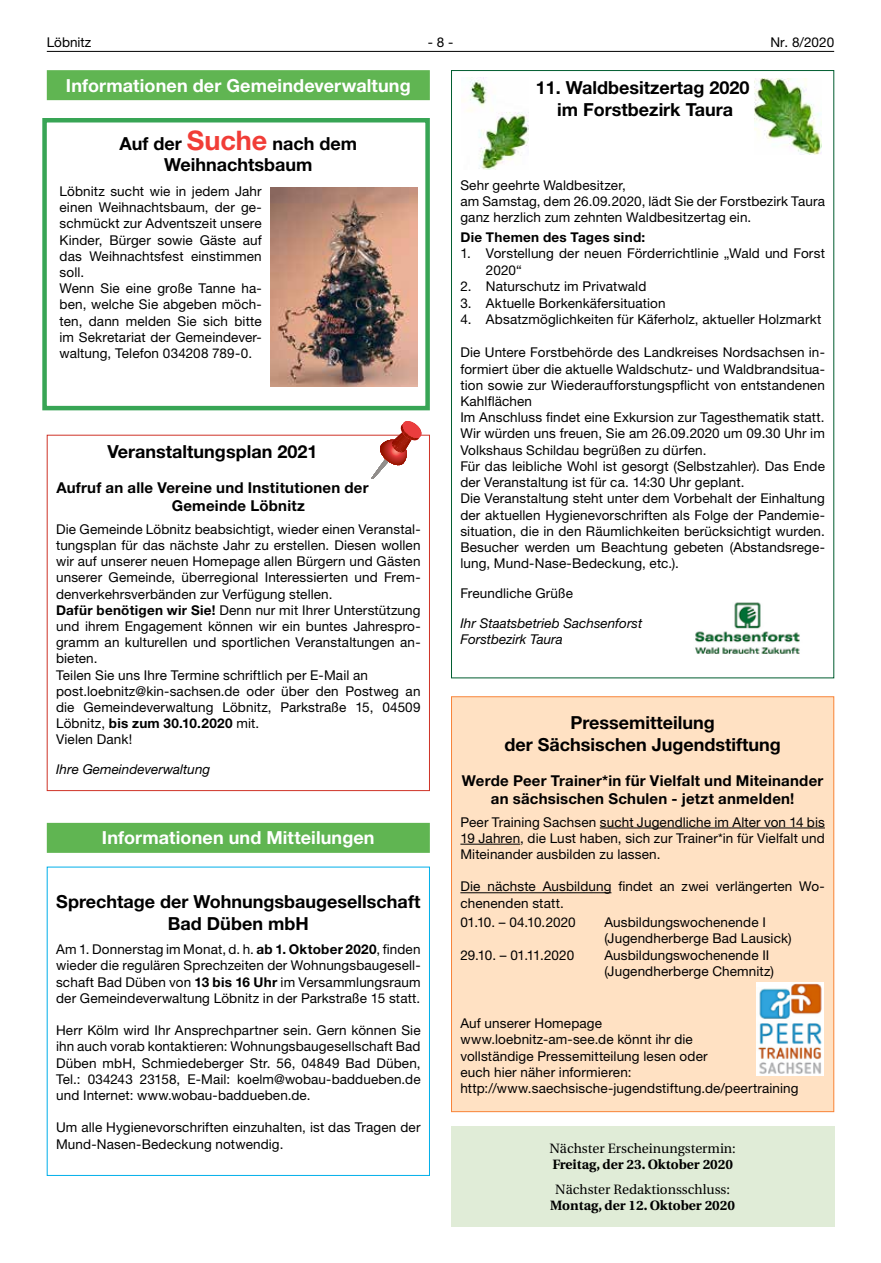
<style>
.page{position:relative;width:881px;height:1263px;background:#fff}
.page>*{position:absolute;margin:0;border:0;box-sizing:border-box;transform-origin:0 0}
.t1{font:700 18px/21.6px "Helvetica Neue LT";color:#000;text-align:center}
.t2{font:700 18px "Helvetica Neue LT";letter-spacing:.005em;color:#fff}
.t3{font:700 15px/18px "Helvetica Neue LT";letter-spacing:.015em;color:#000;text-align:center}
.t4{font:13.5px/16.2px "Helvetica Neue LT";letter-spacing:.01em;color:#000}
.t5{font:italic 13.5px/16.2px "Helvetica Neue LT";color:#000}
.t6{font:13.5px "Utopia";color:#000}
.t7{font:700 13.5px "Utopia";color:#000}
.t8{font:700 13.5px "Helvetica Neue LT";letter-spacing:.02em;color:#000}
.s1{font-size:27px;color:#f13d37}
.s2{font-weight:700}
</style>
<div class="page">
<hr style="left:47px;top:51px;width:786px;height:1px;background:#000">
<div style="left:47px;top:70px;width:382px;height:30px;background:#60b552"></div>
<div style="left:47px;top:823px;width:382px;height:30px;background:#60b552"></div>
<div style="left:451px;top:697px;width:382px;height:415px;background:#ffe1c3"></div>
<hr style="left:599px;top:828px;width:225px;height:1px;background:#000">
<hr style="left:460px;top:844px;width:60px;height:1px;background:#000">
<hr style="left:460px;top:892px;width:151px;height:1px;background:#000">
<div style="left:42px;top:118px;width:387px;height:292px;border:4px solid #38a555"></div>
<img style="left:270px;top:187px;width:147px;height:200px">
<svg style="left:371px;top:421px;width:50px;height:57px"></svg>
<img style="left:754px;top:79px;width:67px;height:76px">
<img style="left:467px;top:78px;width:61px;height:91px">
<img style="left:695px;top:602px;width:105px;height:52px">
<img style="left:756px;top:982px;width:66px;height:94px">
<div style="left:451px;top:1126px;width:382px;height:101px;background:#e0ecd7"></div>
<p class="t4" style="left:47px;top:34px;width:46px">Löbnitz</p>
<p class="t4" style="left:427px;top:34px;width:27px">- 8 -</p>
<p class="t4" style="left:770px;top:34px;width:65px">Nr. 8/2020</p>
<h1 class="t2" style="left:66px;top:74px;width:346px">Informationen der Gemeindeverwaltung</h1>
<h1 class="t1" style="left:119px;top:132px;width:239px">Auf der <span class="s1">Suche</span> nach dem<br>Weihnachtsbaum</h1>
<p class="t4" style="left:60px;top:183px;width:203px">Löbnitz sucht wie in jedem Jahr einen Weihnachtsbaum, der ge&shy;schmückt zur Adventszeit unsere<br>Kinder, Bürger sowie Gäste auf das Weihnachtsfest einstimmen soll.<br>Wenn Sie eine große Tanne ha&shy;ben, welche Sie abgeben möch&shy;ten, dann melden Sie sich bitte im Sekretariat der Gemeindever&shy;waltung, Telefon 034208 789-0.</p>
<h1 class="t1" style="left:535px;top:76px;width:215px">11. Waldbesitzertag 2020 im Forstbezirk Taura</h1>
<p class="t4" style="left:460px;top:177px;width:366px">Sehr geehrte Waldbesitzer,<br>am Samstag, dem 26.09.2020, lädt Sie der Forstbezirk Taura ganz herzlich zum zehnten Waldbesitzertag ein.</p>
<p class="t8" style="left:460px;top:229px;width:186px">Die Themen des Tages sind:</p>
<p class="t4" style="left:485px;top:245px;width:340px;text-indent:-25px">1. Vorstellung der neuen Förderrichtlinie „Wald und Forst<br>2020“</p>
<p class="t4" style="left:460px;top:278px;width:187px">2. Naturschutz im Privatwald</p>
<p class="t4" style="left:460px;top:295px;width:206px">3. Aktuelle Borkenkäfersituation</p>
<p class="t4" style="left:460px;top:311px;width:362px">4. Absatzmöglichkeiten für Käferholz, aktueller Holzmarkt</p>
<p class="t4" style="left:460px;top:344px;width:366px">Die Untere Forstbehörde des Landkreises Nordsachsen in&shy;formiert über die aktuelle Waldschutz- und Waldbrandsitua&shy;tion sowie zur Wiederaufforstungspflicht von entstandenen Kahlflächen<br>Im Anschluss findet eine Exkursion zur Tagesthematik statt.<br>Wir würden uns freuen, Sie am 26.09.2020 um 09.30 Uhr im Volkshaus Schildau begrüßen zu dürfen.<br>Für das leibliche Wohl ist gesorgt (Selbstzahler). Das Ende der Veranstaltung ist für ca. 14:30 Uhr geplant.<br>Die Veranstaltung steht unter dem Vorbehalt der Einhaltung der aktuellen Hygienevorschriften als Folge der Pandemie&shy;situation, die in den Räumlichkeiten berücksichtigt wurden.<br>Besucher werden um Beachtung gebeten (Abstandsrege&shy;lung, Mund-Nase-Bedeckung, etc.).</p>
<p class="t4" style="left:460px;top:585px;width:114px">Freundliche Grüße</p>
<p class="t5" style="left:460px;top:614px;width:183px">Ihr Staatsbetrieb Sachsenforst<br>Forstbezirk Taura</p>
<h1 class="t1" style="left:107px;top:440px;width:211px">Veranstaltungsplan 2021</h1>
<p class="t3" style="left:172px;top:478px;width:198px;text-align:left;text-indent:-115px">Aufruf an alle Vereine und Institutionen der<br>Gemeinde Löbnitz</p>
<p class="t4" style="left:56px;top:521px;width:366px">Die Gemeinde Löbnitz beabsichtigt, wieder einen Veranstal&shy;tungsplan für das nächste Jahr zu erstellen. Diesen wollen wir auf unserer neuen Homepage allen Bürgern und Gästen unserer Gemeinde, überregional Interessierten und Frem&shy;denverkehrsverbänden zur Verfügung stellen.<br><span class="s2">Dafür benötigen wir Sie!</span> Denn nur mit Ihrer Unterstützung und ihrem Engagement können wir ein buntes Jahrespro&shy;gramm an kulturellen und sportlichen Veranstaltungen an&shy;bieten.<br>Teilen Sie uns Ihre Termine schriftlich per E-Mail an post.loebnitz@kin-sachsen.de oder über den Postweg an die Gemeindeverwaltung Löbnitz, Parkstraße 15, 04509<br>Löbnitz, <span class="s2">bis zum 30.10.2020</span> mit.<br>Vielen Dank!</p>
<p class="t5" style="left:56px;top:761px;width:156px">Ihre Gemeindeverwaltung</p>
<h1 class="t1" style="left:504px;top:712px;width:278px">Pressemitteilung<br>der Sächsischen Jugendstiftung</h1>
<p class="t3" style="left:461px;top:771px;width:363px">Werde Peer Trainer*in für Vielfalt und Miteinander an sächsischen Schulen - jetzt anmelden!</p>
<p class="t4" style="left:460px;top:813px;width:366px;text-align:justify">Peer Training Sachsen sucht Jugendliche im Alter von 14 bis 19 Jahren, die Lust haben, sich zur Trainer*in für Vielfalt und Miteinander ausbilden zu lassen.</p>
<p class="t4" style="left:460px;top:878px;width:366px">Die nächste Ausbildung findet an zwei verlängerten Wo&shy;chenenden statt.</p>
<p class="t4" style="left:460px;top:914px;width:117px">01.10. – 04.10.2020</p>
<p class="t4" style="left:604px;top:914px;width:189px">Ausbildungswochenende I (Jugendherberge Bad Lausick)</p>
<p class="t4" style="left:460px;top:947px;width:115px">29.10. – 01.11.2020</p>
<p class="t4" style="left:604px;top:947px;width:171px">Ausbildungswochenende II (Jugendherberge Chemnitz)</p>
<p class="t4" style="left:460px;top:1015px;width:339px">Auf unserer Homepage<br>www.loebnitz-am-see.de könnt ihr die<br>vollständige Pressemitteilung lesen oder<br>euch hier näher informieren: http://www.saechsische-jugendstiftung.de/peertraining</p>
<h1 class="t2" style="left:102px;top:827px;width:274px">Informationen und Mitteilungen</h1>
<h1 class="t1" style="left:56px;top:890px;width:365px">Sprechtage der Wohnungsbaugesellschaft<br>Bad Düben mbH</h1>
<p class="t4" style="left:56px;top:941px;width:366px;text-align:justify">Am 1. Donnerstag im Monat, d. h. <span class="s2">ab 1. Oktober 2020</span>, finden wieder die regulären Sprechzeiten der Wohnungsbaugesell&shy;schaft Bad Düben von <span class="s2">13 bis 16 Uhr</span> im Versammlungsraum der Gemeindeverwaltung Löbnitz in der Parkstraße 15 statt.</p>
<p class="t4" style="left:56px;top:1022px;width:366px;text-align:justify">Herr Kölm wird Ihr Ansprechpartner sein. Gern können Sie ihn auch vorab kontaktieren: Wohnungsbaugesellschaft Bad Düben mbH, Schmiedeberger Str. 56, 04849 Bad Düben, Tel.: 034243 23158, E-Mail: koelm@wobau-baddueben.de und Internet: www.wobau-baddueben.de.</p>
<p class="t4" style="left:56px;top:1119px;width:366px">Um alle Hygienevorschriften einzuhalten, ist das Tragen der<br>Mund-Nasen-Bedeckung notwendig.</p>
<p class="t6" style="left:549px;top:1141px;width:188px">Nächster Erscheinungstermin:</p>
<p class="t7" style="left:552px;top:1157px;width:182px">Freitag, der 23. Oktober 2020</p>
<p class="t6" style="left:555px;top:1182px;width:176px">Nächster Redaktionsschluss:</p>
<p class="t7" style="left:550px;top:1197px;width:186px">Montag, der 12. Oktober 2020</p>
</div>
